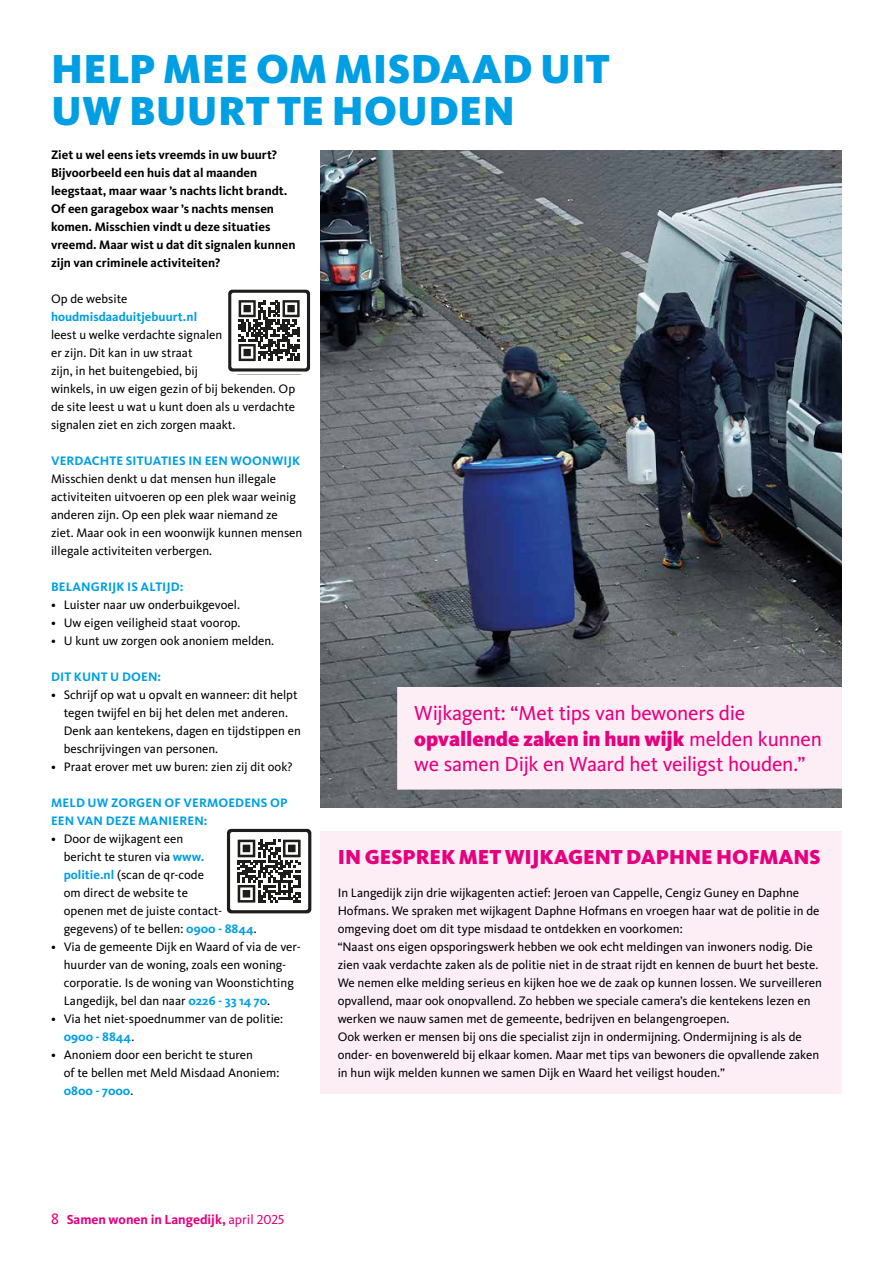
<style>
.page{position:relative;width:893px;height:1263px;background:#fff}
.page>*{position:absolute;margin:0;border:0;box-sizing:border-box;transform-origin:0 0}
.t1{font:900 42px/42px "Kievit Pro";letter-spacing:.005em;color:#009fe3}
.t2{font:21px/25.5px "Kievit Pro";letter-spacing:-.01em;color:#e6007d}
.t3{font:900 21px "Kievit Pro";color:#e6007d}
.t4{font:700 13.5px "Kievit Pro";color:#e6007d}
.t5{font:12.75px/18px "Kievit Pro";color:#000}
.t6{font:700 12.75px/18px "Kievit Pro";color:#000}
.t7{font:700 12.75px/18px "Kievit Pro";letter-spacing:.01em;color:#009fe3}
.s1{font-weight:700;color:#009fe3}
.s2{font-weight:900}
.s3{font-weight:400;font-size:15.75px}
.s4{font-weight:400}
</style>
<div class="page">
<div style="left:321px;top:831px;width:521px;height:263px;background:#fdeef6"></div>
<img style="left:321px;top:151px;width:521px;height:656px">
<svg style="left:228px;top:290px;width:82px;height:82px"></svg>
<svg style="left:227px;top:829px;width:84px;height:85px"></svg>
<div style="left:397px;top:687px;width:445px;height:103px;background:#fdeef6"></div>
<h1 class="t1" style="left:51px;top:48px;width:560px">HELP MEE OM MISDAAD UIT<br>UW BUURT TE HOUDEN</h1>
<p class="t6" style="left:51px;top:146px;width:246px">Ziet u wel eens iets vreemds in uw buurt?<br>Bijvoorbeeld een huis dat al maanden leegstaat, maar waar ’s nachts licht brandt.<br>Of een garagebox waar ’s nachts mensen komen. Misschien vindt u deze situaties vreemd. Maar wist u dat dit signalen kunnen zijn van criminele activiteiten?</p>
<p class="t5" style="left:51px;top:290px;width:78px">Op de website</p>
<p class="t7" style="left:51px;top:308px;width:148px">houdmisdaaduitjebuurt.nl</p>
<p class="t5" style="left:51px;top:326px;width:246px">leest u welke verdachte signalen<br>er zijn. Dit kan in uw straat<br>zijn, in het buitengebied, bij<br>winkels, in uw eigen gezin of bij bekenden. Op de site leest u wat u kunt doen als u verdachte signalen ziet en zich zorgen maakt.</p>
<p class="t7" style="left:51px;top:452px;width:250px">VERDACHTE SITUATIES IN EEN WOONWIJK</p>
<p class="t5" style="left:51px;top:470px;width:253px">Misschien denkt u dat mensen hun illegale activiteiten uitvoeren op een plek waar weinig anderen zijn. Op een plek waar niemand ze ziet. Maar ook in een woonwijk kunnen mensen illegale activiteiten verbergen.</p>
<p class="t7" style="left:51px;top:578px;width:134px">BELANGRIJK IS ALTIJD:</p>
<p class="t5" style="left:51px;top:596px;width:190px">• Luister naar uw onderbuikgevoel.</p>
<p class="t5" style="left:51px;top:614px;width:191px">• Uw eigen veiligheid staat voorop.</p>
<p class="t5" style="left:51px;top:632px;width:225px">• U kunt uw zorgen ook anoniem melden.</p>
<p class="t7" style="left:51px;top:668px;width:112px">DIT KUNT U DOEN:</p>
<p class="t5" style="left:64px;top:686px;width:239px;text-indent:-13px">• Schrijf op wat u opvalt en wanneer: dit helpt tegen twijfel en bij het delen met anderen.<br>Denk aan kentekens, dagen en tijdstippen en beschrijvingen van personen.</p>
<p class="t5" style="left:51px;top:758px;width:243px">• Praat erover met uw buren: zien zij dit ook?</p>
<p class="t7" style="left:51px;top:794px;width:238px">MELD UW ZORGEN OF VERMOEDENS OP<br>EEN VAN DEZE MANIEREN:</p>
<p class="t5" style="left:64px;top:830px;width:195px;text-indent:-13px">• Door de wijkagent een<br>bericht te sturen via <span class="s1">www. politie.nl</span> (scan de qr-code<br>om direct de website te<br>openen met de juiste contact&shy;gegevens) of te bellen: <span class="s1">0900 - 8844</span>.</p>
<p class="t5" style="left:64px;top:938px;width:239px;text-indent:-13px">• Via de gemeente Dijk en Waard of via de ver&shy;huurder van de woning, zoals een woning&shy;corporatie. Is de woning van Woonstichting Langedijk, bel dan naar <span class="s1">0226 - 33 14 70</span>.</p>
<p class="t5" style="left:64px;top:1010px;width:221px;text-indent:-13px">• Via het niet-spoednummer van de politie:<br><span class="s1">0900 - 8844</span>.</p>
<p class="t5" style="left:64px;top:1046px;width:217px;text-indent:-13px">• Anoniem door een bericht te sturen<br>of te bellen met Meld Misdaad Anoniem:<br><span class="s1">0800 - 7000</span>.</p>
<h2 class="t2" style="left:414px;top:700px;width:409px">Wijkagent: “Met tips van bewoners die <span class="s2">opvallende zaken in hun wijk</span> melden kunnen we samen Dijk en Waard het veiligst houden.”</h2>
<h2 class="t3" style="left:338px;top:845px;width:484px">IN GESPREK MET WIJKAGENT DAPHNE HOFMANS</h2>
<p class="t5" style="left:338px;top:884px;width:486px">In Langedijk zijn drie wijkagenten actief: Jeroen van Cappelle, Cengiz Guney en Daphne Hofmans. We spraken met wijkagent Daphne Hofmans en vroegen haar wat de politie in de omgeving doet om dit type misdaad te ontdekken en voorkomen:<br>“Naast ons eigen opsporingswerk hebben we ook echt meldingen van inwoners nodig. Die zien vaak verdachte zaken als de politie niet in de straat rijdt en kennen de buurt het beste.<br>We nemen elke melding serieus en kijken hoe we de zaak op kunnen lossen. We surveilleren opvallend, maar ook onopvallend. Zo hebben we speciale camera’s die kentekens lezen en werken we nauw samen met de gemeente, bedrijven en belangengroepen.<br>Ook werken er mensen bij ons die specialist zijn in ondermijning. Ondermijning is als de onder- en bovenwereld bij elkaar komen. Maar met tips van bewoners die opvallende zaken in hun wijk melden kunnen we samen Dijk en Waard het veiligst houden.”</p>
<p class="t4" style="left:51px;top:1211px;width:235px"><span class="s3">8</span> Samen wonen in Langedijk, <span class="s4">april 2025</span></p>
</div>
